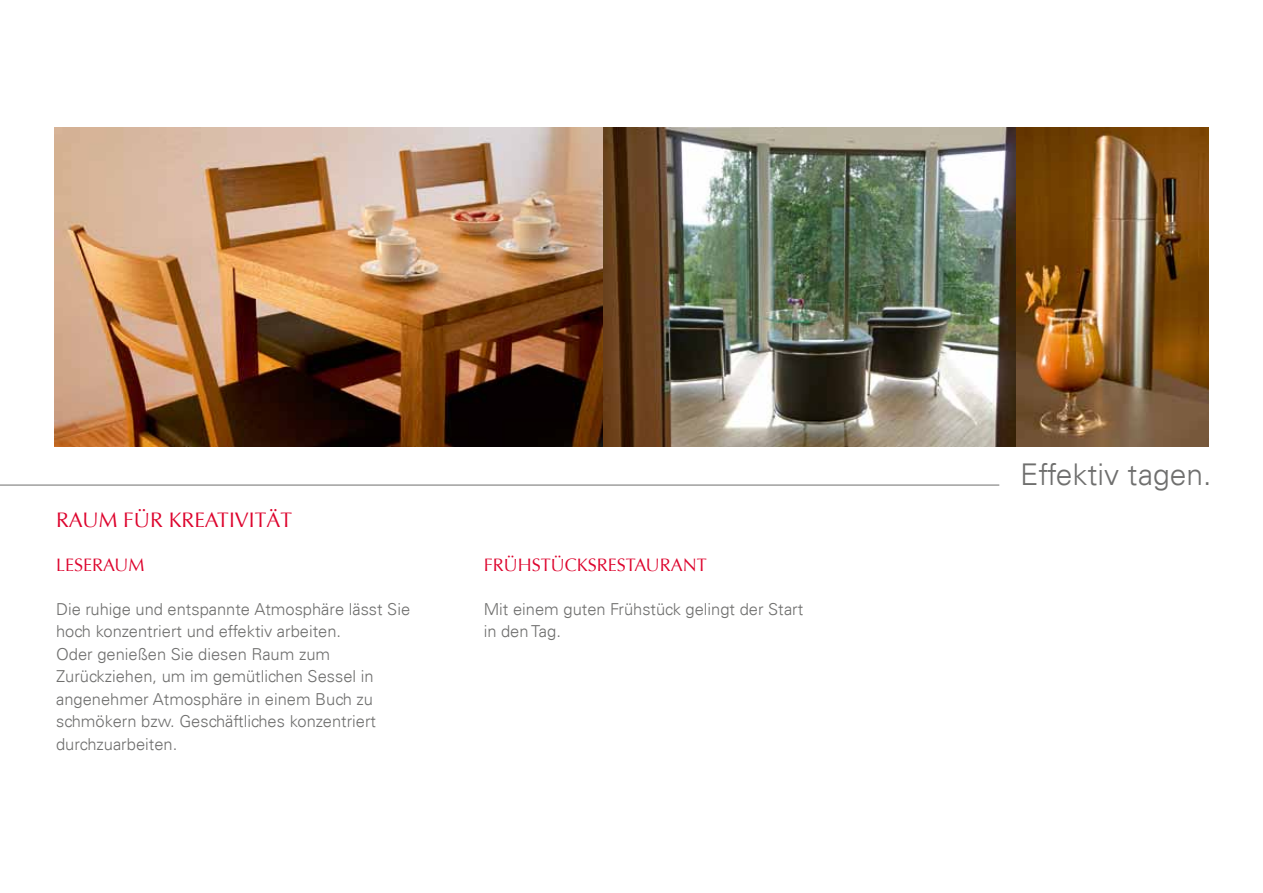
<style>
.page{position:relative;width:1263px;height:893px;background:#fff}
.page>*{position:absolute;margin:0;border:0;box-sizing:border-box;transform-origin:0 0}
.t1{font:300 30px "Univers LT";color:#6f6f6e}
.t2{font:21px "Optima";color:#dd042d}
.t3{font:18px "Optima";color:#dd042d}
.t4{font:300 16.5px/22.5px "Univers LT";color:#6f6f6e}
</style>
<div class="page">
<img style="left:54px;top:128px;width:1155px;height:318px">
<hr style="left:0;top:485px;width:999px;height:1px;background:#6f6f6e">
<p class="t2" style="left:56px;top:508px;width:237px">RAUM FÜR KREATIVITÄT</p>
<p class="t3" style="left:56px;top:554px;width:90px">LESERAUM</p>
<p class="t4" style="left:56px;top:598px;width:356px">Die ruhige und entspannte Atmosphäre lässt Sie hoch konzentriert und effektiv arbeiten.<br>Oder genießen Sie diesen Raum zum Zurückziehen, um im gemütlichen Sessel in angenehmer Atmosphäre in einem Buch zu schmökern bzw. Geschäftliches konzentriert durchzuarbeiten.</p>
<p class="t3" style="left:484px;top:554px;width:225px">FRÜHSTÜCKSRESTAURANT</p>
<p class="t4" style="left:484px;top:598px;width:321px">Mit einem guten Frühstück gelingt der Start in den Tag.</p>
<h1 class="t1" style="left:1020px;top:457px;width:193px">Effektiv tagen.</h1>
</div>
